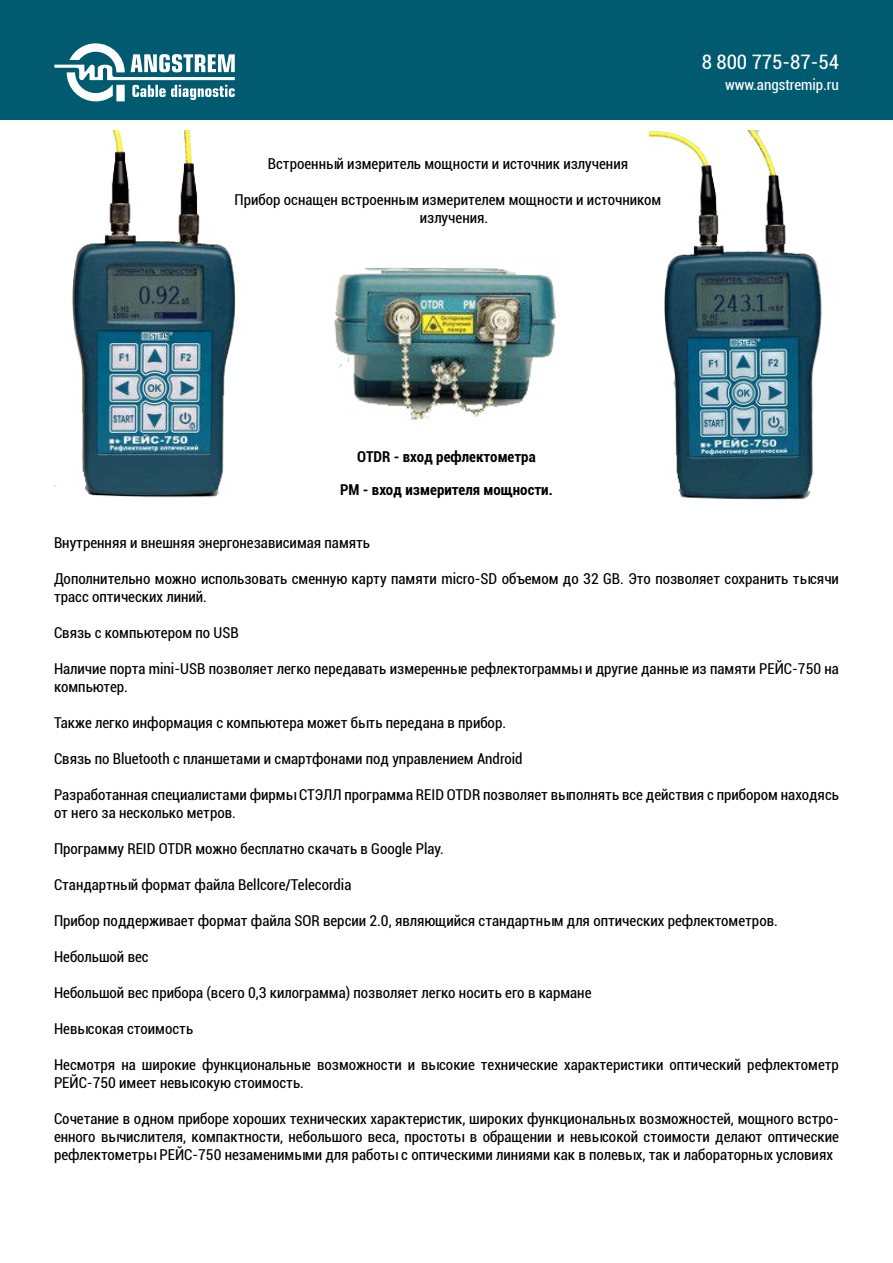
<style>
.page{position:relative;width:893px;height:1263px;background:#fff}
.page>*{position:absolute;margin:0;border:0;box-sizing:border-box;transform-origin:0 0}
.t1{font:condensed 19.95px "Roboto";color:#fff}
.t2{font:condensed 15px/18px "Roboto";color:#000}
.t3{font:700 condensed 15px "Roboto";color:#000}
.t4{font:condensed 15px "Roboto";color:#fff}
</style>
<div class="page">
<div style="left:0;top:0;width:893px;height:119px;background:#005b71"></div>
<svg style="left:54px;top:43px;width:181px;height:58px"></svg>
<img style="left:334px;top:267px;width:222px;height:153px">
<img style="left:54px;top:131px;width:182px;height:367px">
<img style="left:650px;top:131px;width:172px;height:369px">
<p class="t2" style="left:268px;top:154px;width:362px">Встроенный измеритель мощности и источник излучения</p>
<p class="t2" style="left:420px;top:190px;width:243px;text-indent:-185px">Прибор оснащен встроенным измерителем мощности и источником излучения.</p>
<h1 class="t1" style="left:702px;top:48px;width:139px">8 800 775-87-54</h1>
<p class="t4" style="left:725px;top:74px;width:115px">www.angstremip.ru</p>
<p class="t3" style="left:357px;top:446px;width:180px">OTDR - вход рефлектометра</p>
<p class="t3" style="left:340px;top:479px;width:214px">PM - вход измерителя мощности.</p>
<p class="t2" style="left:54px;top:533px;width:318px">Внутренняя и внешняя энергонезависимая память</p>
<p class="t2" style="left:54px;top:569px;width:786px">Дополнительно можно использовать сменную карту памяти micro-SD объемом до 32 GB. Это позволяет сохранить тысячи трасс оптических линий.</p>
<p class="t2" style="left:54px;top:623px;width:186px">Связь с компьютером по USB</p>
<p class="t2" style="left:54px;top:659px;width:786px">Наличие порта mini-USB позволяет легко передавать измеренные рефлектограммы и другие данные из памяти РЕЙС-750 на компьютер.</p>
<p class="t2" style="left:54px;top:713px;width:454px">Также легко информация с компьютера может быть передана в прибор.</p>
<p class="t2" style="left:54px;top:749px;width:470px">Связь по Bluetooth с планшетами и смартфонами под управлением Android</p>
<p class="t2" style="left:54px;top:785px;width:786px">Разработанная специалистами фирмы СТЭЛЛ программа REID OTDR позволяет выполнять все действия с прибором находясь от него за несколько метров.</p>
<p class="t2" style="left:54px;top:839px;width:391px">Программу REID OTDR можно бесплатно скачать в Google Play.</p>
<p class="t2" style="left:54px;top:875px;width:299px">Стандартный формат файла Bellcore/Telecordia</p>
<p class="t2" style="left:54px;top:911px;width:725px">Прибор поддерживает формат файла SOR версии 2.0, являющийся стандартным для оптических рефлектометров.</p>
<p class="t2" style="left:54px;top:947px;width:96px">Небольшой вес</p>
<p class="t2" style="left:54px;top:983px;width:539px">Небольшой вес прибора (всего 0,3 килограмма) позволяет легко носить его в кармане</p>
<p class="t2" style="left:54px;top:1019px;width:141px">Невысокая стоимость</p>
<p class="t2" style="left:54px;top:1055px;width:786px">Несмотря на широкие функциональные возможности и высокие технические характеристики оптический рефлектометр<br>РЕЙС-750 имеет невысокую стоимость.</p>
<p class="t2" style="left:54px;top:1109px;width:786px;text-align:justify">Сочетание в одном приборе хороших технических характеристик, широких функциональных возможностей, мощного встро&shy;енного вычислителя, компактности, небольшого веса, простоты в обращении и невысокой стоимости делают оптические рефлектометры РЕЙС-750 незаменимыми для работы с оптическими линиями как в полевых, так и лабораторных условиях</p>
</div>
